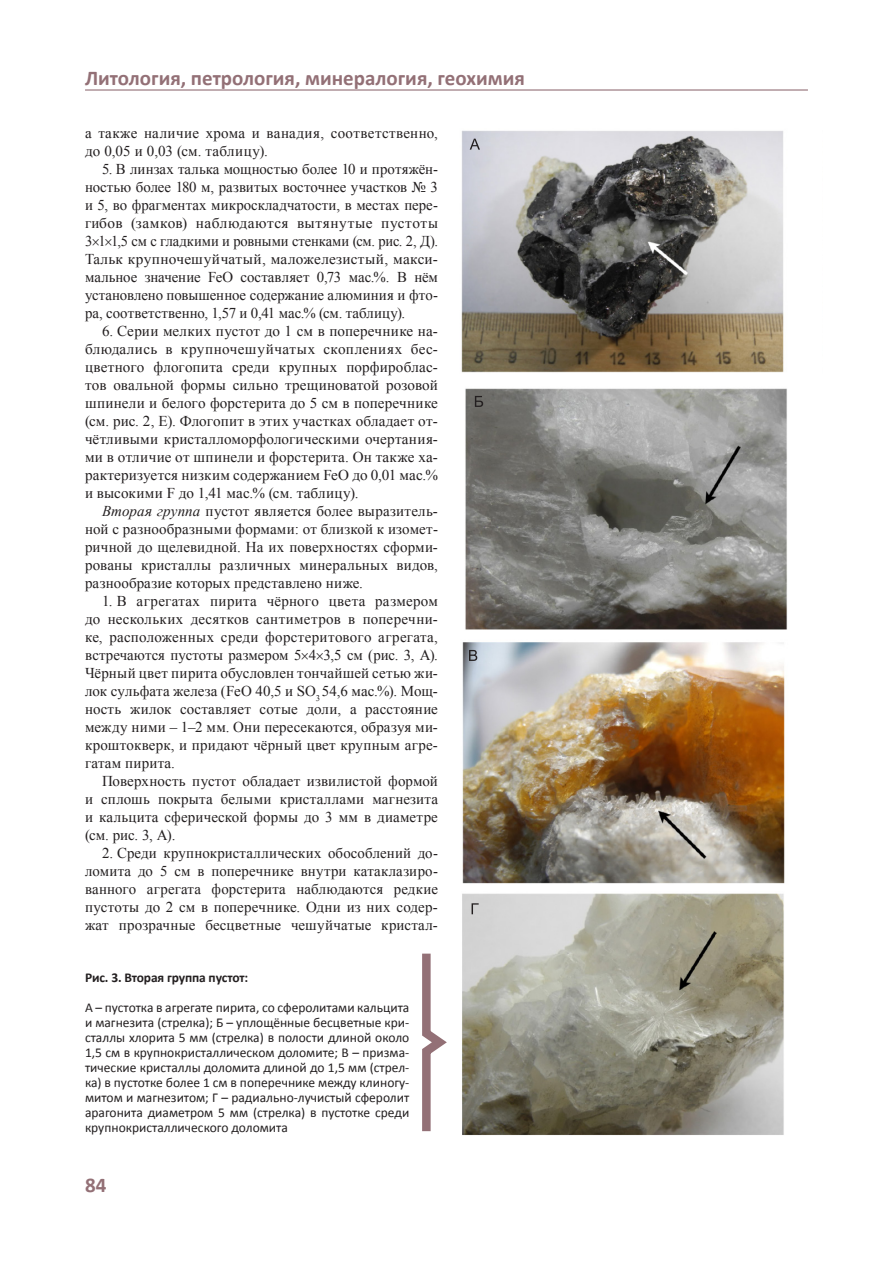
<style>
.page{position:relative;width:893px;height:1263px;background:#fff}
.page>*{position:absolute;margin:0;border:0;box-sizing:border-box;transform-origin:0 0}
.t1{font:700 21px "Calibri";color:#937076}
.Основной_текст{font:15px/18px "Times New Roman";letter-spacing:.01em;color:#231f20;text-align:justify}
.подрисуночная_подпис{font:13.5px/15px "Calibri";color:#231f20;text-align:justify}
.подрисуночная_подпис-2{font:700 13.5px "Calibri";letter-spacing:-.01em;color:#231f20}
.s1{font-style:italic}
</style>
<div class="page">
<hr style="left:85px;top:89px;width:723px;height:2px;background:#937076">
<img style="left:461px;top:130px;width:323px;height:243px">
<svg style="left:470px;top:139px;width:10px;height:11px"></svg>
<img style="left:462px;top:388px;width:325px;height:496px">
<svg style="left:475px;top:396px;width:8px;height:11px"></svg>
<svg style="left:469px;top:650px;width:8px;height:11px"></svg>
<img style="left:462px;top:893px;width:322px;height:243px">
<svg style="left:472px;top:903px;width:7px;height:11px"></svg>
<svg style="left:422px;top:953px;width:25px;height:179px"></svg>
<h1 class="t1" style="left:85px;top:65px;width:441px">Литология, петрология, минералогия, геохимия</h1>
<p class="Основной_текст" style="left:85px;top:124px;width:354px">а также наличие хрома и ванадия, соответственно, до 0,05 и 0,03 (см. таблицу).</p>
<p class="Основной_текст" style="left:85px;top:160px;width:354px;text-indent:17px">5. В линзах талька мощностью более 10 и протяжён&shy;ностью более 180 м, развитых восточнее участков № 3 и 5, во фрагментах микроскладчатости, в местах пере&shy;гибов (замков) наблюдаются вытянутые пустоты 3 1 1,5 см с гладкими и ровными стенками (см. рис. 2, Д).<br>Тальк крупночешуйчатый, маложелезистый, макси&shy;мальное значение FeO составляет 0,73 мас.%. В нём установлено повышенное содержание алюминия и фто&shy;ра, соответственно, 1,57 и 0,41 мас.% (см. таблицу).</p>
<p class="Основной_текст" style="left:85px;top:322px;width:354px;text-indent:17px">6. Серии мелких пустот до 1 см в поперечнике на&shy;блюдались в крупночешуйчатых скоплениях бес&shy;цветного флогопита среди крупных порфироблас&shy;тов овальной формы сильно трещиноватой розовой шпинели и белого форстерита до 5 см в поперечнике (см. рис. 2, Е). Флогопит в этих участках обладает от&shy;чётливыми кристалломорфологическими очертания&shy;ми в отличие от шпинели и форстерита. Он также ха&shy;рактеризуется низким содержанием FeO до 0,01 мас.% и высокими F до 1,41 мас.% (см. таблицу).</p>
<p class="Основной_текст" style="left:85px;top:502px;width:354px;text-indent:17px"><span class="s1">Вторая группа</span> пустот является более выразитель&shy;ной с разнообразными формами: от близкой к изомет&shy;ричной до щелевидной. На их поверхностях сформи&shy;рованы кристаллы различных минеральных видов, разнообразие которых представлено ниже.</p>
<p class="Основной_текст" style="left:85px;top:592px;width:354px;text-indent:17px">1. В агрегатах пирита чёрного цвета размером до нескольких десятков сантиметров в поперечни&shy;ке, расположенных среди форстеритового агрегата, встречаются пустоты размером 5 4 3,5 см (рис. 3, А).<br>Чёрный цвет пирита обусловлен тончайшей сетью жи&shy;лок сульфата железа (FeO 40,5 и SO<sub>3</sub> 54,6 мас.%). Мощ&shy;ность жилок составляет сотые доли, а расстояние между ними – 1–2 мм. Они пересекаются, образуя ми&shy;кроштокверк, и придают чёрный цвет крупным агре&shy;гатам пирита.</p>
<p class="Основной_текст" style="left:85px;top:772px;width:354px;text-indent:17px">Поверхность пустот обладает извилистой формой и сплошь покрыта белыми кристаллами магнезита и кальцита сферической формы до 3 мм в диаметре (см. рис. 3, А).</p>
<p class="Основной_текст" style="left:85px;top:844px;width:354px;text-indent:17px">2. Среди крупнокристаллических обособлений до&shy;ломита до 5 см в поперечнике внутри катаклазиро&shy;ванного агрегата форстерита наблюдаются редкие пустоты до 2 см в поперечнике. Одни из них содер&shy;жат прозрачные бесцветные чешуйчатые кристал-</p>
<p class="подрисуночная_подпис-2" style="left:85px;top:969px;width:165px">Рис. 3. Вторая группа пустот:</p>
<p class="подрисуночная_подпис" style="left:85px;top:1000px;width:326px">А – пустотка в агрегате пирита, со сферолитами кальцита и магнезита (стрелка); Б – уплощённые бесцветные кри&shy;сталлы хлорита 5 мм (стрелка) в полости длиной около 1,5 см в крупнокристаллическом доломите; В – призма&shy;тические кристаллы доломита длиной до 1,5 мм (стрел&shy;ка) в пустотке более 1 см в поперечнике между клиногу&shy;митом и магнезитом; Г – радиально-лучистый сферолит арагонита диаметром 5 мм (стрелка) в пустотке среди крупнокристаллического доломита</p>
<h1 class="t1" style="left:85px;top:1171px;width:23px">84</h1>
</div>
